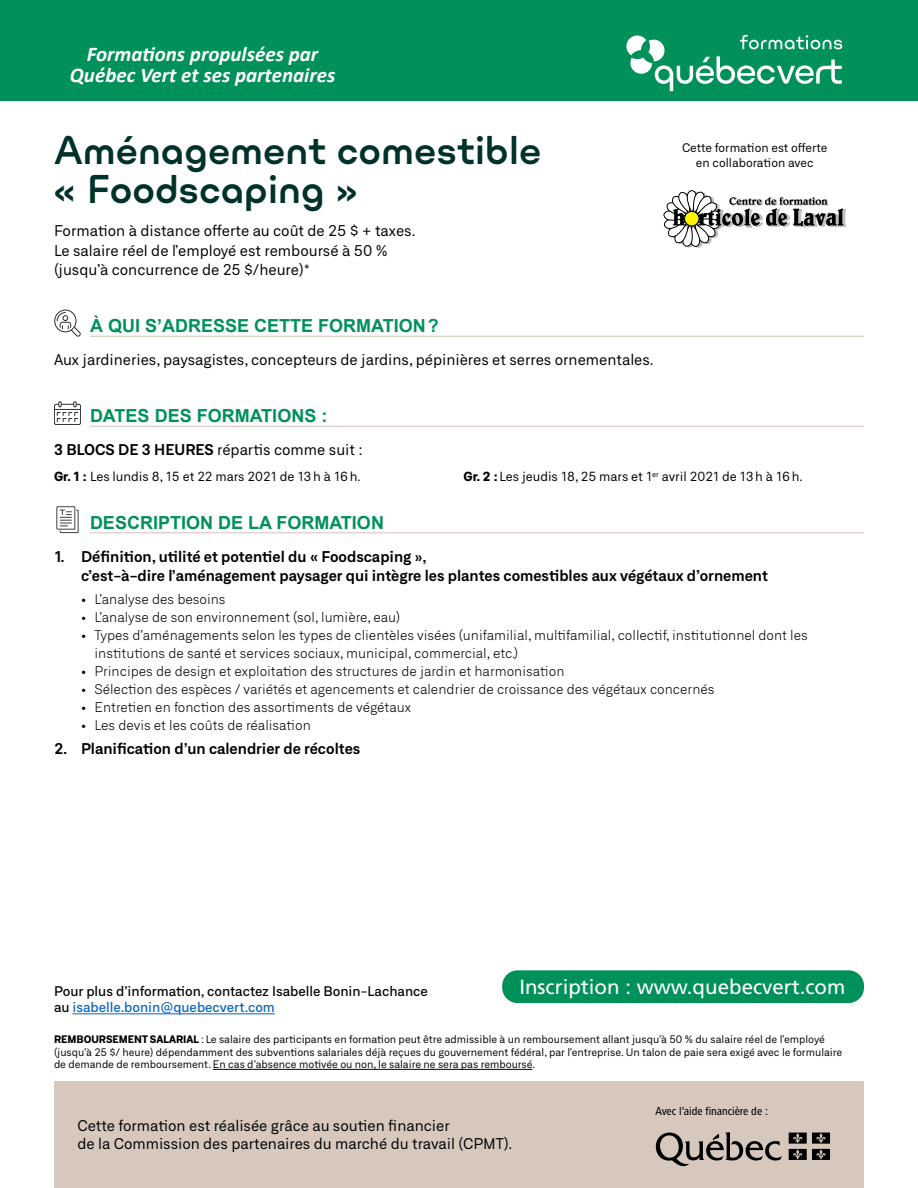
<style>
.page{position:relative;width:918px;height:1188px;background:#fff}
.page>*{position:absolute;margin:0;border:0;box-sizing:border-box;transform-origin:0 0}
.t1{font:700 36px/39px "Ulm Grotesk";color:#00312b}
.t2{font:italic 700 21px/21px "Calibri";color:#fff;text-align:center}
.t3{font:20.55px "Frutiger LT Std";color:#fff}
.t4{font:700 18px "Arial";color:#00915b}
.t5{font:15px/19.5px "Neufile Grotesk";color:#000}
.t6{font:600 15px/19.5px "Neufile Grotesk";color:#000}
.t7{font:300 13.5px/18px "Neufile Grotesk";color:#000}
.t8{font:500 13.5px/16.5px "Neufile Grotesk";color:#000}
.t9{font:12.75px "Neufile Grotesk";color:#000}
.t10{font:12px/15px "Neufile Grotesk";color:#000;text-align:center}
.t11{font:11.7px "Chaloult Cond";letter-spacing:-.005em;color:#000}
.t12{font:10.5px/12.6px "Neufile Grotesk";color:#000}
.s1{font-weight:600}
.s2{font-weight:800}
.s3{font-size:14.25px}
.s4{color:#0563c1}
</style>
<div class="page">
<div style="left:0;top:0;width:918px;height:101px;background:#00915b"></div>
<hr style="left:73px;top:1014px;width:202px;height:1px;background:#0563c1">
<hr style="left:213px;top:1069px;width:319px;height:1px;background:#000">
<div style="left:54px;top:1082px;width:810px;height:106px;background:#d7c8be"></div>
<svg style="left:656px;top:1132px;width:126px;height:34px"></svg>
<svg style="left:789px;top:1133px;width:41px;height:27px"></svg>
<svg style="left:626px;top:35px;width:216px;height:56px"></svg>
<div style="left:502px;top:970px;width:362px;height:33px;background:#00915b;border-radius:15px"></div>
<hr style="left:90px;top:336px;width:774px;height:1px;background:#d7c8be">
<hr style="left:90px;top:426px;width:774px;height:1px;background:#d7c8be">
<hr style="left:90px;top:532px;width:774px;height:1px;background:#d7c8be">
<svg style="left:664px;top:190px;width:182px;height:57px"></svg>
<div style="left:55px;top:310px;width:21px;height:22px;background:#3a3938;border-radius:50%"></div>
<div style="left:54px;top:310px;width:22px;height:22px;border:1px solid #2e2d2c;border-radius:50%"></div>
<svg style="left:56px;top:312px;width:25px;height:25px"></svg>
<div style="left:54px;top:404px;width:27px;height:21px;border:1px solid #2e2d2c;border-radius:2px"></div>
<svg style="left:54px;top:401px;width:27px;height:21px"></svg>
<svg style="left:56px;top:506px;width:23px;height:27px"></svg>
<h2 class="t2" style="left:70px;top:43px;width:267px">Formations propulsées par<br>Québec Vert et ses partenaires</h2>
<h1 class="t1" style="left:54px;top:132px;width:489px">Aménagement comestible « Foodscaping »</h1>
<p class="t5" style="left:54px;top:221px;width:363px">Formation à distance offerte au coût de 25 $ + taxes.<br>Le salaire réel de l’employé est remboursé à 50 % (jusqu’à concurrence de 25 $/heure)*</p>
<h3 class="t4" style="left:90px;top:314px;width:350px">À QUI S’ADRESSE CETTE FORMATION?</h3>
<p class="t5" style="left:54px;top:350px;width:601px">Aux jardineries, paysagistes, concepteurs de jardins, pépinières et serres ornementales.</p>
<p class="t10" style="left:682px;top:139px;width:147px">Cette formation est offerte en collaboration avec</p>
<h3 class="t4" style="left:90px;top:404px;width:239px">DATES DES FORMATIONS :</h3>
<p class="t5" style="left:54px;top:440px;width:310px"><span class="s1">3 BLOCS DE 3 HEURES</span> répartis comme suit :</p>
<p class="t9" style="left:54px;top:468px;width:308px"><span class="s2">Gr. 1 :</span> Les lundis 8, 15 et 22 mars 2021 de 13h à 16h.</p>
<p class="t9" style="left:464px;top:468px;width:341px"><span class="s2">Gr. 2 :</span> Les jeudis 18, 25 mars et 1<sup>er</sup> avril 2021 de 13h à 16h.</p>
<h3 class="t4" style="left:90px;top:511px;width:295px">DESCRIPTION DE LA FORMATION</h3>
<p class="t6" style="left:81px;top:546px;width:688px;text-indent:-27px">1. Définition, utilité et potentiel du « Foodscaping <span class="s3">»,<br></span>c’est-à-dire l’aménagement paysager qui intègre les plantes comestibles aux végétaux d’ornement</p>
<p class="t7" style="left:81px;top:590px;width:146px">• L’analyse des besoins</p>
<p class="t7" style="left:81px;top:608px;width:321px">• L’analyse de son environnement (sol, lumière, eau)</p>
<p class="t7" style="left:94px;top:626px;width:715px;text-indent:-14px">• Types d’aménagements selon les types de clientèles visées (unifamilial, multifamilial, collectif, institutionnel dont les institutions de santé et services sociaux, municipal, commercial, etc.)</p>
<p class="t7" style="left:81px;top:662px;width:485px">• Principes de design et exploitation des structures de jardin et harmonisation</p>
<p class="t7" style="left:81px;top:680px;width:635px">• Sélection des espèces / variétés et agencements et calendrier de croissance des végétaux concernés</p>
<p class="t7" style="left:81px;top:698px;width:331px">• Entretien en fonction des assortiments de végétaux</p>
<p class="t7" style="left:81px;top:716px;width:231px">• Les devis et les coûts de réalisation</p>
<p class="t6" style="left:54px;top:738px;width:308px">2. Planification d’un calendrier de récoltes</p>
<h3 class="t3" style="left:519px;top:975px;width:328px">Inscription : www.quebecvert.com</h3>
<p class="t8" style="left:54px;top:983px;width:375px">Pour plus d’information, contactez Isabelle Bonin-Lachance au <span class="s4">isabelle.bonin@quebecvert.com</span></p>
<p class="t12" style="left:54px;top:1033px;width:790px"><span class="s2">REMBOURSEMENT SALARIAL</span> : Le salaire des participants en formation peut être admissible à un remboursement allant jusqu’à 50 % du salaire réel de l’employé (jusqu’à 25 $/ heure) dépendamment des subventions salariales déjà reçues du gouvernement fédéral, par l’entreprise. Un talon de paie sera exigé avec le formulaire de demande de remboursement. En cas d’absence motivée ou non, le salaire ne sera pas remboursé.</p>
<p class="t11" style="left:655px;top:1103px;width:114px">Avec l’aide financière de :</p>
<p class="t5" style="left:77px;top:1116px;width:436px;line-height:18px">Cette formation est réalisée grâce au soutien financier<br>de la Commission des partenaires du marché du travail (CPMT).</p>
</div>
